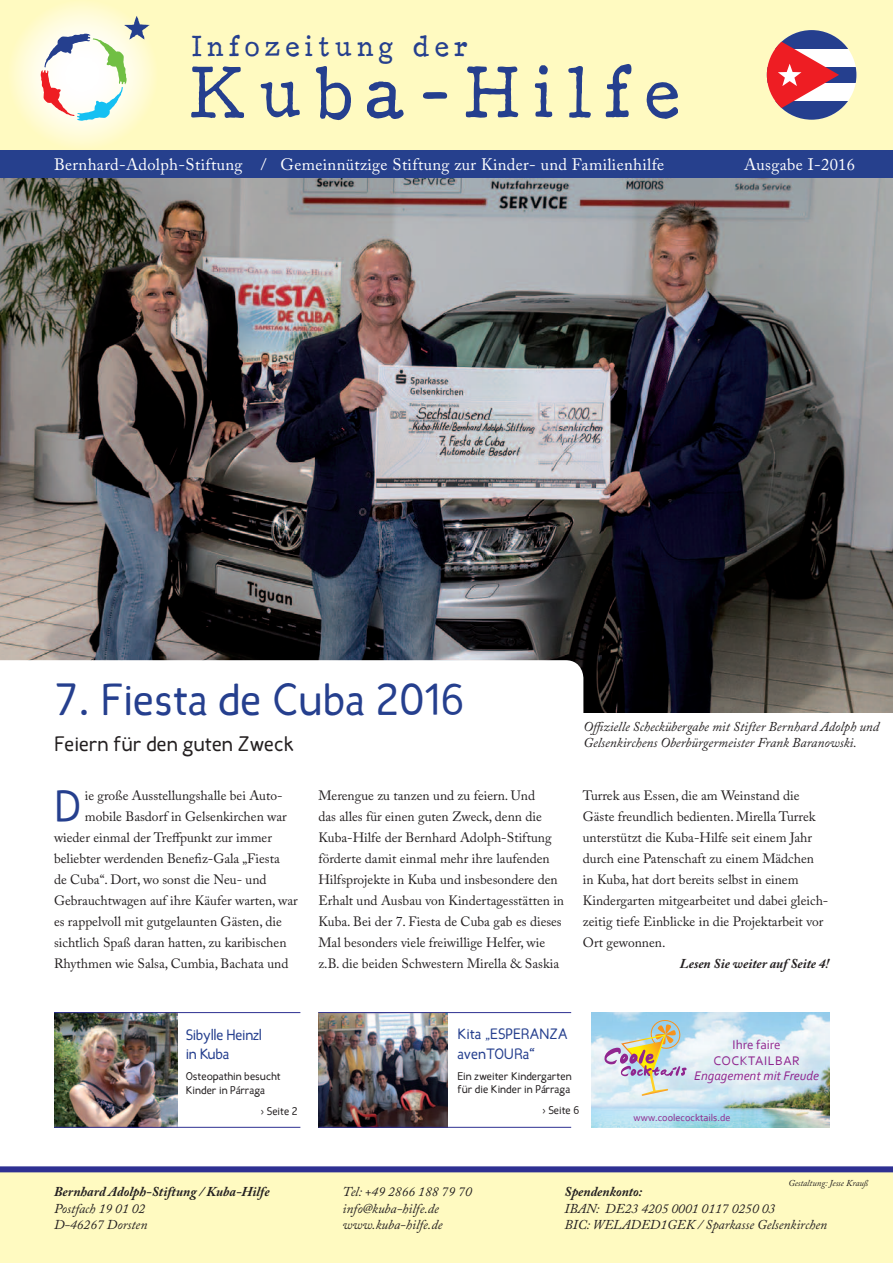
<style>
.page{position:relative;width:893px;height:1263px;background:#fff}
.page>*{position:absolute;margin:0;border:0;box-sizing:border-box;transform-origin:0 0}
.t1{font:76.35px "F25 Executive";letter-spacing:.18em;color:#253f8e;scale:.91 1}
.t2{font:45px "Candela";color:#253f8e}
.t3{font:43.35px "Candela";color:#253f8e}
.t4{font:30.6px "F25 Executive";letter-spacing:.18em;color:#253f8e;scale:.91 1}
.t5{font:21px "Candela";color:#231f20}
.t6{font:16.5px "Adobe Caslon Pro";letter-spacing:.02em;color:#fff}
.t7{font:15px/19.5px "Candela";color:#253f8e}
.t8{font:15px/19.5px "Candela";letter-spacing:-.02em;color:#253f8e}
.t9{font:13.5px/21px "Adobe Caslon Pro";color:#231f20}
.t10{font:italic 13.5px/16.2px "Adobe Caslon Pro";color:#231f20}
.t11{font:italic 700 13.5px "Adobe Caslon Pro";color:#231f20}
.t12{font:13.05px/15.6px "Corbel";letter-spacing:.04em;color:#90268f;text-align:center}
.t13{font:italic 13.05px "Corbel";color:#90268f}
.t14{font:11.25px/13.5px "Candela";color:#231f20}
.t15{font:10.2px "Corbel";color:#90268f}
.t16{font:italic 9px "Adobe Caslon Pro";color:#231f20}
</style>
<div class="page">
<div style="left:0;top:1172px;width:893px;height:91px;background:#fffac1"></div>
<div style="left:0;top:0;width:893px;height:166px;background:#fffac1"></div>
<div style="left:0;top:151px;width:893px;height:28px;background:#26408d"></div>
<img style="left:0;top:179px;width:893px;height:534px">
<img style="left:591px;top:1012px;width:238px;height:115px">
<img style="left:54px;top:1013px;width:123px;height:114px">
<img style="left:318px;top:1013px;width:129px;height:114px">
<svg style="left:0;top:660px;width:583px;height:53px"></svg>
<svg style="left:8px;top:0;width:150px;height:150px;fill:#fffbd0"></svg>
<svg style="left:41px;top:16px;width:108px;height:105px;background:#e3e5d7"></svg>
<svg style="left:796px;top:30px;width:32px;height:3px"></svg>
<svg style="left:796px;top:117px;width:31px;height:3px"></svg>
<svg style="left:767px;top:33px;width:89px;height:84px"></svg>
<img style="left:604px;top:1018px;width:82px;height:78px">
<div style="left:0;top:1166px;width:893px;height:6px;background:#2e3092"></div>
<hr style="left:54px;top:1127px;width:246px;height:1px;background:#2e3092">
<hr style="left:54px;top:1012px;width:246px;height:1px;background:#2e3092">
<hr style="left:318px;top:1127px;width:253px;height:1px;background:#2e3092">
<hr style="left:318px;top:1012px;width:253px;height:1px;background:#2e3092">
<h3 class="t4" style="left:192px;top:27px;width:305px">Infozeitung der</h3>
<h1 class="t1" style="left:190px;top:47px;width:541px">Kuba-Hilfe</h1>
<p class="t6" style="left:54px;top:154px;width:612px">Bernhard-Adolph-Stiftung / Gemeinnützige Stiftung zur Kinder- und Familienhilfe</p>
<p class="t6" style="left:744px;top:154px;width:112px">Ausgabe I-2016</p>
<h2 class="t2" style="left:54px;top:670px;width:411px">7. Fiesta de Cuba 2016</h2>
<h3 class="t5" style="left:54px;top:730px;width:242px">Feiern für den guten Zweck</h3>
<p class="t10" style="left:583px;top:718px;width:297px">Offizielle Scheckübergabe mit Stifter Bernhard Adolph und<br>Gelsenkirchens Oberbürgermeister Frank Baranowski.</p>
<h3 class="t3" style="left:54px;top:777px;width:29px">D</h3>
<p class="t9" style="left:85px;top:784px;width:199px">ie große Ausstellungshalle bei Auto-</p>
<p class="t9" style="left:85px;top:805px;width:204px">mobile Basdorf in Gelsenkirchen war</p>
<p class="t9" style="left:54px;top:826px;width:219px">wieder einmal der Treffpunkt zur immer</p>
<p class="t9" style="left:54px;top:847px;width:227px">beliebter werdenden Benefiz-Gala „Fiesta</p>
<p class="t9" style="left:54px;top:868px;width:214px">de Cuba“. Dort, wo sonst die Neu- und</p>
<p class="t9" style="left:54px;top:889px;width:245px">Gebrauchtwagen auf ihre Käufer warten, war</p>
<p class="t9" style="left:54px;top:910px;width:229px">es rappelvoll mit gutgelaunten Gästen, die</p>
<p class="t9" style="left:54px;top:931px;width:234px">sichtlich Spaß daran hatten, zu karibischen</p>
<p class="t9" style="left:54px;top:952px;width:236px">Rhythmen wie Salsa, Cumbia, Bachata und</p>
<p class="t9" style="left:318px;top:784px;width:247px">Merengue zu tanzen und zu feiern. Und<br>das alles für einen guten Zweck, denn die Kuba-Hilfe der Bernhard Adolph-Stiftung förderte damit einmal mehr ihre laufenden Hilfsprojekte in Kuba und insbesondere den Erhalt und Ausbau von Kindertagesstätten in Kuba. Bei der 7. Fiesta de Cuba gab es dieses Mal besonders viele freiwillige Helfer, wie z.B. die beiden Schwestern Mirella &amp; Saskia</p>
<p class="t9" style="left:583px;top:784px;width:247px">Turrek aus Essen, die am Weinstand die Gäste freundlich bedienten. Mirella Turrek unterstützt die Kuba-Hilfe seit einem Jahr durch eine Patenschaft zu einem Mädchen<br>in Kuba, hat dort bereits selbst in einem Kindergarten mitgearbeitet und dabei gleich&shy;zeitig tiefe Einblicke in die Projektarbeit vor Ort gewonnen.</p>
<p class="t11" style="left:680px;top:955px;width:151px">Lesen Sie weiter auf Seite 4!</p>
<p class="t8" style="left:186px;top:1025px;width:78px">Sibylle Heinzl in Kuba</p>
<p class="t14" style="left:186px;top:1070px;width:96px">Osteopathin besucht<br>Kinder in Párraga</p>
<p class="t14" style="left:261px;top:1104px;width:38px">&gt; Seite 2</p>
<p class="t7" style="left:457px;top:1024px;width:112px">Kita „ESPERANZA avenTOURa“</p>
<p class="t14" style="left:457px;top:1069px;width:116px">Ein zweiter Kindergarten für die Kinder in Párraga</p>
<p class="t14" style="left:542px;top:1103px;width:38px">&gt; Seite 6</p>
<p class="t12" style="left:713px;top:1036px;width:88px">Ihre faire<br>Cocktai lbar</p>
<p class="t13" style="left:694px;top:1068px;width:126px">Engagement mit Freude</p>
<p class="t15" style="left:634px;top:1111px;width:99px">www.coolecocktails.de</p>
<p class="t11" style="left:54px;top:1184px;width:217px">Bernhard Adolph-Stiftung / Kuba-Hilfe</p>
<p class="t10" style="left:54px;top:1200px;width:95px">Postfach 19 01 02<br>D-46267 Dorsten</p>
<p class="t10" style="left:343px;top:1184px;width:131px">Tel: +49 2866 188 79 70 info@kuba-hilfe.de www.kuba-hilfe.de</p>
<p class="t16" style="left:788px;top:1177px;width:81px">Gestaltung: Jesse Krauß</p>
<p class="t11" style="left:564px;top:1184px;width:79px">Spendenkonto:</p>
<p class="t10" style="left:564px;top:1200px;width:264px">IBAN: DE23 4205 0001 0117 0250 03<br>BIC: WELADED1GEK / Sparkasse Gelsenkirchen</p>
</div>
